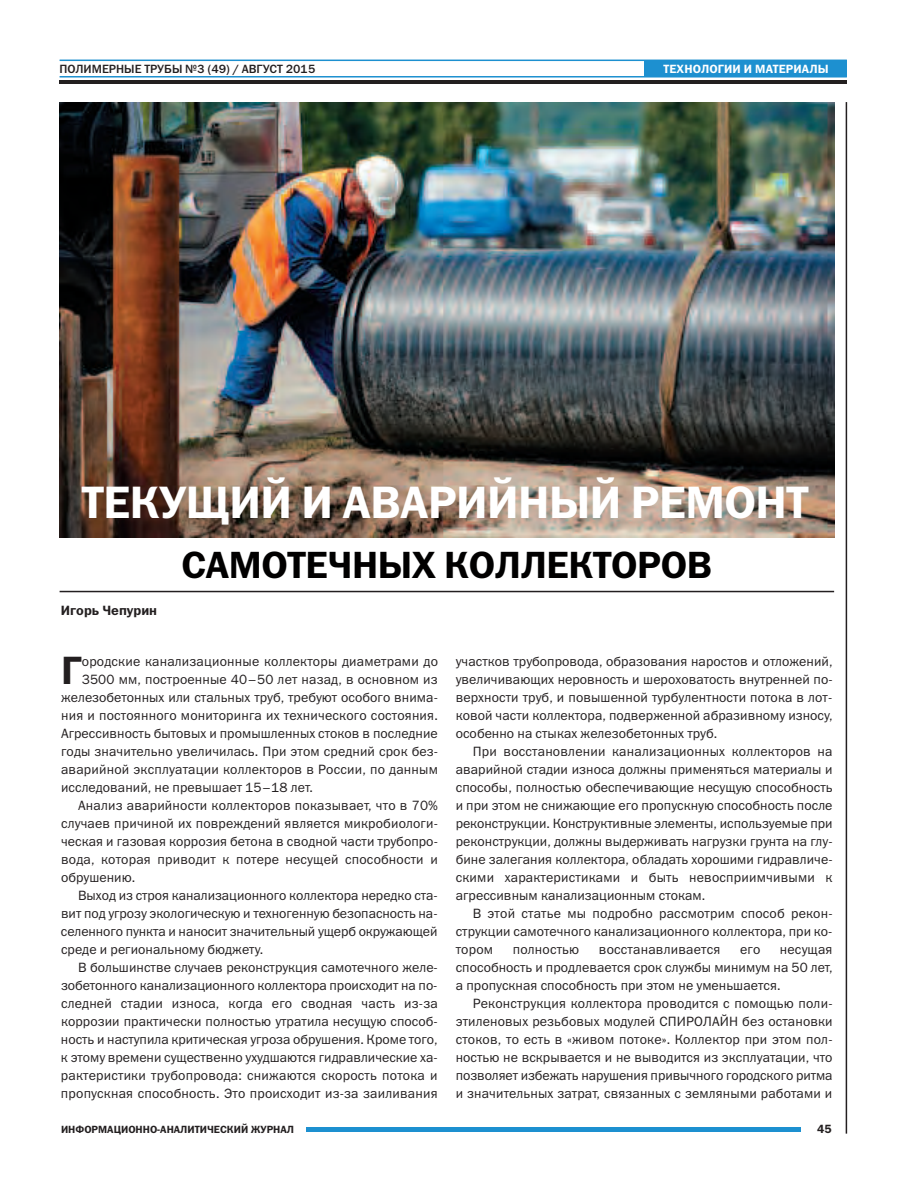
<style>
.page{position:relative;width:915px;height:1191px;background:#fff}
.page>*{position:absolute;margin:0;border:0;box-sizing:border-box;transform-origin:0 0}
.t1{font:45.6px "Franklin Gothic Demi C";letter-spacing:-.01em;color:#fff}
.t2{font:39.75px "Franklin Gothic Demi C";color:#231f20}
.t3{font:38.1px "Franklin Gothic Demi C";letter-spacing:-.01em;color:#010000}
.t4{font:13.5px/18px "Franklin Gothic Book C";letter-spacing:.005em;color:#231f20;text-align:justify}
.t5{font:13.5px "Franklin Gothic Demi C";color:#231f20}
.t6{font:12px "Franklin Gothic Medium C";color:#231f20}
.t7{font:12px "Franklin Gothic Demi C";letter-spacing:.01em;color:#fff}
.t8{font:12px "Franklin Gothic Demi C";color:#231f20}
.t9{font:10.5px "Franklin Gothic Demi C";color:#231f20}
</style>
<div class="page">
<hr style="left:845px;top:102px;width:1px;height:1031px;background:#231f20">
<hr style="left:306px;top:1127px;width:494px;height:4px;background:#1d90d0">
<hr style="left:60px;top:76px;width:786px;height:1px;background:#1d90d0">
<hr style="left:60px;top:60px;width:786px;height:1px;background:#1d90d0">
<hr style="left:60px;top:80px;width:786px;height:3px;background:#231f20">
<div style="left:644px;top:60px;width:202px;height:16px;background:#1d90d0"></div>
<hr style="left:60px;top:591px;width:773px;height:1px;background:#231f20">
<img style="left:60px;top:102px;width:773px;height:435px">
<p class="t6" style="left:60px;top:62px;width:257px">ПОЛИМЕРНЫЕ ТРУБЫ №3 (49) / АВГУСТ 2015</p>
<p class="t7" style="left:663px;top:62px;width:166px">ТЕХНОЛОГИИ И МАТЕРИАЛЫ</p>
<h1 class="t1" style="left:82px;top:475px;width:727px">ТЕКУЩИЙ И АВАРИЙНЫЙ РЕМОНТ</h1>
<p class="t5" style="left:61px;top:602px;width:98px">Игорь Чепурин</p>
<h3 class="t3" style="left:181px;top:542px;width:532px">САМОТЕЧНЫХ КОЛЛЕКТОРОВ</h3>
<h2 class="t2" style="left:61px;top:647px;width:22px">Г</h2>
<p class="t4" style="left:82px;top:652px;width:357px">ородские канализационные коллекторы диаметрами до</p>
<p class="t4" style="left:82px;top:670px;width:357px">3500 мм, построенные 40–50 лет назад, в основном из</p>
<p class="t4" style="left:61px;top:688px;width:378px">железобетонных или стальных труб, требуют особого внима-</p>
<p class="t4" style="left:61px;top:706px;width:378px">ния и постоянного мониторинга их технического состояния.</p>
<p class="t4" style="left:61px;top:724px;width:378px">Агрессивность бытовых и промышленных стоков в последние</p>
<p class="t4" style="left:61px;top:742px;width:378px">годы значительно увеличилась. При этом средний срок без-</p>
<p class="t4" style="left:61px;top:760px;width:378px">аварийной эксплуатации коллекторов в России, по данным</p>
<p class="t4" style="left:61px;top:778px;width:253px">исследований, не превышает 15–18 лет.</p>
<p class="t4" style="left:78px;top:796px;width:361px">Анализ аварийности коллекторов показывает, что в 70%</p>
<p class="t4" style="left:61px;top:814px;width:378px">случаев причиной их повреждений является микробиологи-</p>
<p class="t4" style="left:61px;top:832px;width:378px">ческая и газовая коррозия бетона в сводной части трубопро-</p>
<p class="t4" style="left:61px;top:850px;width:378px">вода, которая приводит к потере несущей способности и</p>
<p class="t4" style="left:61px;top:868px;width:76px">обрушению.</p>
<p class="t4" style="left:78px;top:886px;width:361px">Выход из строя канализационного коллектора нередко ста-</p>
<p class="t4" style="left:61px;top:904px;width:378px">вит под угрозу экологическую и техногенную безопасность на-</p>
<p class="t4" style="left:61px;top:922px;width:378px">селенного пункта и наносит значительный ущерб окружающей</p>
<p class="t4" style="left:61px;top:940px;width:204px">среде и региональному бюджету.</p>
<p class="t4" style="left:78px;top:958px;width:361px">В большинстве случаев реконструкция самотечного желе-</p>
<p class="t4" style="left:61px;top:976px;width:378px">зобетонного канализационного коллектора происходит на по-</p>
<p class="t4" style="left:61px;top:994px;width:378px">следней стадии износа, когда его сводная часть из-за</p>
<p class="t4" style="left:61px;top:1012px;width:378px">коррозии практически полностью утратила несущую способ-</p>
<p class="t4" style="left:61px;top:1030px;width:378px">ность и наступила критическая угроза обрушения. Кроме того,</p>
<p class="t4" style="left:61px;top:1048px;width:378px">к этому времени существенно ухудшаются гидравлические ха-</p>
<p class="t4" style="left:61px;top:1066px;width:378px">рактеристики трубопровода: снижаются скорость потока и</p>
<p class="t4" style="left:61px;top:1084px;width:378px">пропускная способность. Это происходит из-за заиливания</p>
<p class="t9" style="left:61px;top:1122px;width:234px">ИНФОРМАЦИОННО-АНАЛИТИЧЕСКИЙ ЖУРНАЛ</p>
<p class="t4" style="left:455px;top:652px;width:378px">участков трубопровода, образования наростов и отложений, увеличивающих неровность и шероховатость внутренней по&shy;верхности труб, и повышенной турбулентности потока в лот&shy;ковой части коллектора, подверженной абразивному износу, особенно на стыках железобетонных труб.</p>
<p class="t4" style="left:455px;top:742px;width:378px;text-indent:17px">При восстановлении канализационных коллекторов на аварийной стадии износа должны применяться материалы и способы, полностью обеспечивающие несущую способность и при этом не снижающие его пропускную способность после реконструкции. Конструктивные элементы, используемые при реконструкции, должны выдерживать нагрузки грунта на глу&shy;бине залегания коллектора, обладать хорошими гидравличе&shy;скими характеристиками и быть невосприимчивыми к агрессивным канализационным стокам.</p>
<p class="t4" style="left:455px;top:904px;width:378px;text-indent:17px">В этой статье мы подробно рассмотрим способ рекон&shy;струкции самотечного канализационного коллектора, при ко&shy;тором</p>
<p class="t4" style="left:455px;top:940px;width:378px;text-indent:324px">несущая способность и продлевается срок службы минимум на 50 лет, а пропускная способность при этом не уменьшается.</p>
<p class="t4" style="left:455px;top:994px;width:378px;text-indent:17px">Реконструкция коллектора проводится с помощью поли&shy;этиленовых резьбовых модулей СПИРОЛАЙН без остановки стоков, то есть в «живом потоке». Коллектор при этом пол&shy;ностью не вскрывается и не выводится из эксплуатации, что позволяет избежать нарушения привычного городского ритма и значительных затрат, связанных с земляными работами и</p>
<p class="t4" style="left:512px;top:940px;width:68px">полностью</p>
<p class="t4" style="left:598px;top:940px;width:123px">восстанавливается</p>
<p class="t4" style="left:739px;top:940px;width:22px">его</p>
<p class="t8" style="left:817px;top:1122px;width:16px">45</p>
</div>
